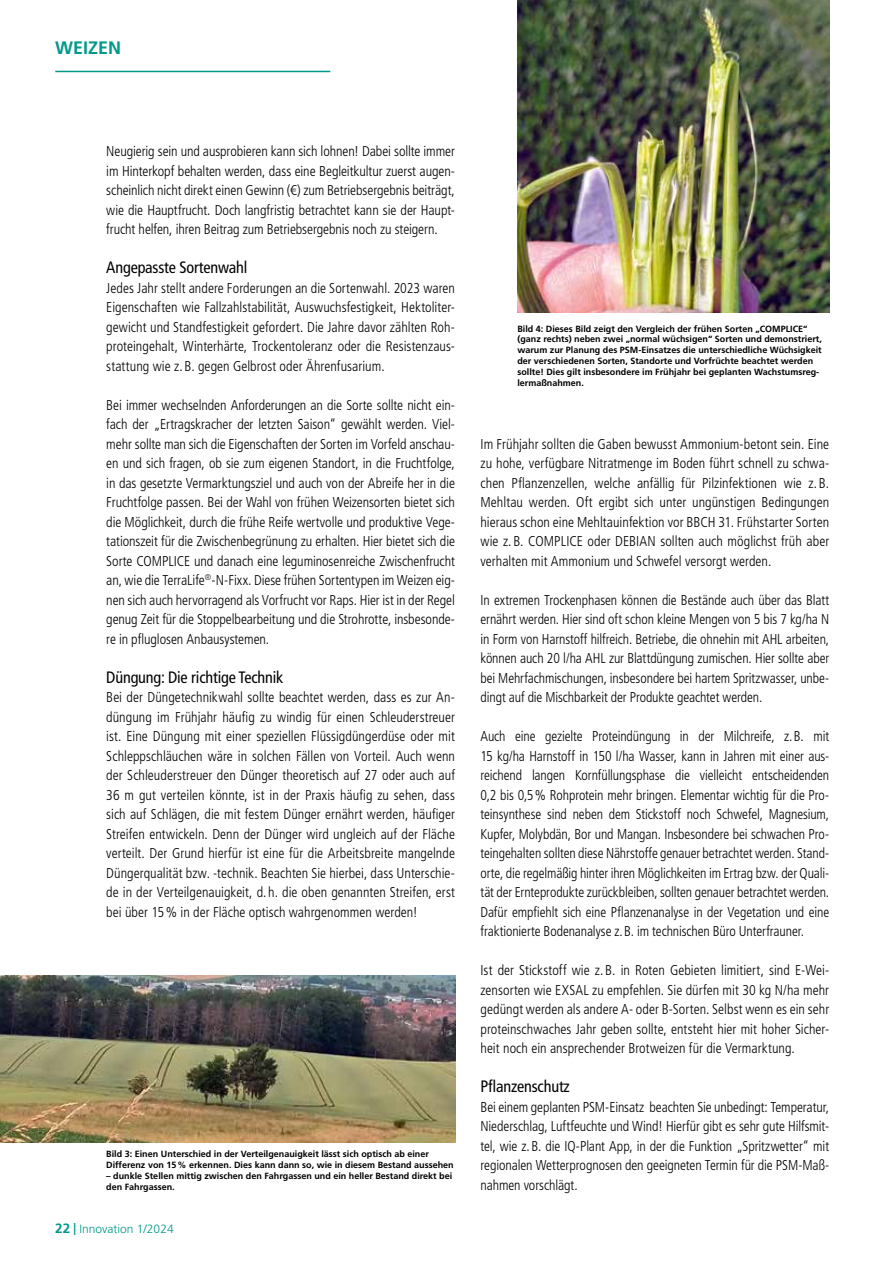
<style>
.page{position:relative;width:893px;height:1263px;background:#fff}
.page>*{position:absolute;margin:0;border:0;box-sizing:border-box;transform-origin:0 0}
.t1{font:700 18px "Frutiger LT Std";color:#00998a}
.t2{font:condensed 16.5px "Frutiger LT Std";letter-spacing:-.01em;color:#000}
.t3{font:300 condensed 14.25px/19.5px "Frutiger LT Std";color:#000;text-align:justify}
.t4{font:300 condensed 14.25px/19.5px "Frutiger LT Std";color:#000;text-align:justify;scale:.96 1}
.t5{font:300 12px "Frutiger LT Std";color:#00998a}
.t6{font:700 9px/10.8px "Frutiger LT Std";color:#000}
.s1{font-weight:700;font-size:13.5px}
.s2{font-weight:700}
</style>
<div class="page">
<img style="left:517px;top:0;width:312px;height:312px">
<img style="left:0;top:975px;width:455px;height:167px">
<hr style="left:55px;top:71px;width:275px;height:1px;background:#00998a">
<p class="t1" style="left:55px;top:37px;width:68px">WEIZEN</p>
<p class="t3" style="left:106px;top:142px;width:350px">Neugierig sein und ausprobieren kann sich lohnen! Dabei sollte immer im Hinterkopf behalten werden, dass eine Begleitkultur zuerst augen&shy;scheinlich nicht direkt einen Gewinn (€) zum Betriebsergebnis beiträgt, wie die Hauptfrucht. Doch langfristig betrachtet kann sie der Haupt&shy;frucht helfen, ihren Beitrag zum Betriebsergebnis noch zu steigern.</p>
<p class="t2" style="left:106px;top:258px;width:143px">Angepasste Sortenwahl</p>
<p class="t3" style="left:106px;top:278px;width:350px">Jedes Jahr stellt andere Forderungen an die Sortenwahl. 2023 waren Eigenschaften wie Fallzahlstabilität, Auswuchsfestigkeit, Hektoliter&shy;gewicht und Standfestigkeit gefordert. Die Jahre davor zählten Roh&shy;proteingehalt, Winterhärte, Trockentoleranz oder die Resistenzaus&shy;stattung wie z.B. gegen Gelbrost oder Ährenfusarium.</p>
<p class="t3" style="left:106px;top:395px;width:350px">Bei immer wechselnden Anforderungen an die Sorte sollte nicht ein&shy;fach der „Ertragskracher der letzten Saison“ gewählt werden. Viel&shy;mehr sollte man sich die Eigenschaften der Sorten im Vorfeld anschau&shy;en und sich fragen, ob sie zum eigenen Standort, in die Fruchtfolge, in das gesetzte Vermarktungsziel und auch von der Abreife her in die Fruchtfolge passen. Bei der Wahl von frühen Weizensorten bietet sich die Möglichkeit, durch die frühe Reife wertvolle und produktive Vege&shy;tationszeit für die Zwischenbegrünung zu erhalten. Hier bietet sich die Sorte COMPLICE und danach eine leguminosenreiche Zwischenfrucht an, wie die TerraLife<sup>®</sup>-N-Fixx. Diese frühen Sortentypen im Weizen eig&shy;nen sich auch hervorragend als Vorfrucht vor Raps. Hier ist in der Regel genug Zeit für die Stoppelbearbeitung und die Strohrotte, insbesonde&shy;re in pfluglosen Anbausystemen.</p>
<p class="t2" style="left:106px;top:667px;width:179px">Düngung: Die richtige Technik</p>
<p class="t3" style="left:106px;top:688px;width:350px">Bei der Düngetechnikwahl sollte beachtet werden, dass es zur An&shy;düngung im Frühjahr häufig zu windig für einen Schleuderstreuer ist. Eine Düngung mit einer speziellen Flüssigdüngerdüse oder mit Schleppschläuchen wäre in solchen Fällen von Vorteil. Auch wenn der Schleuderstreuer den Dünger theoretisch auf 27 oder auch auf 36 m gut verteilen könnte, ist in der Praxis häufig zu sehen, dass sich auf Schlägen, die mit festem Dünger ernährt werden, häufiger Streifen entwickeln. Denn der Dünger wird ungleich auf der Fläche verteilt. Der Grund hierfür ist eine für die Arbeitsbreite mangelnde Düngerqualität bzw. -technik. Beachten Sie hierbei, dass Unterschie&shy;de in der Verteilgenauigkeit, d. h. die oben genannten Streifen, erst bei über 15% in der Fläche optisch wahrgenommen werden!</p>
<p class="t6" style="left:106px;top:1149px;width:349px">Bild 3: Einen Unterschied in der Verteilgenauigkeit lässt sich optisch ab einer<br>Differenz von 15% erkennen. Dies kann dann so, wie in diesem Bestand aussehen</p>
<p class="t6" style="left:106px;top:1170px;width:347px">– dunkle Stellen mittig zwischen den Fahrgassen und ein heller Bestand direkt bei den Fahrgassen.</p>
<p class="t5" style="left:55px;top:1222px;width:120px"><span class="s1">22</span> <span class="s2">|</span> Innovation 1/2024</p>
<p class="t6" style="left:517px;top:323px;width:306px">Bild 4: Dieses Bild zeigt den Vergleich der frühen Sorten „COMPLICE“ (ganz rechts) neben zwei „normal wüchsigen“ Sorten und demonstriert, warum zur Planung des PSM-Einsatzes die unterschiedliche Wüchsigkeit der verschiedenen Sorten, Standorte und Vorfrüchte beachtet werden sollte! Dies gilt insbesondere im Frühjahr bei geplanten Wachstumsreg&shy;lermaßnahmen.</p>
<p class="t3" style="left:480px;top:434px;width:350px">Im Frühjahr sollten die Gaben bewusst Ammonium-betont sein. Eine zu hohe, verfügbare Nitratmenge im Boden führt schnell zu schwa&shy;chen Pflanzenzellen, welche anfällig für Pilzinfektionen wie z. B.<br>Mehltau werden. Oft ergibt sich unter ungünstigen Bedingungen hieraus schon eine Mehltauinfektion vor BBCH 31. Frühstarter Sorten wie z.B. COMPLICE oder DEBIAN sollten auch möglichst früh aber verhalten mit Ammonium und Schwefel versorgt werden.</p>
<p class="t4" style="left:480px;top:590px;width:365px">In extremen Trockenphasen können die Bestände auch über das Blatt ernährt werden. Hier sind oft schon kleine Mengen von 5 bis 7 kg/ha N in Form von Harnstoff hilfreich. Betriebe, die ohnehin mit AHL arbeiten, können auch 20 l/ha AHL zur Blattdüngung zumischen. Hier sollte aber bei Mehrfachmischungen, insbesondere bei hartem Spritzwasser, unbe&shy;dingt auf die Mischbarkeit der Produkte geachtet werden.</p>
<p class="t4" style="left:480px;top:727px;width:365px">Auch eine gezielte Proteindüngung in der Milchreife, z.B. mit 15 kg/ha Harnstoff in 150 l/ha Wasser, kann in Jahren mit einer aus&shy;reichend langen Kornfüllungsphase die vielleicht entscheidenden 0,2 bis 0,5% Rohprotein mehr bringen. Elementar wichtig für die Pro&shy;teinsynthese sind neben dem Stickstoff noch Schwefel, Magnesium, Kupfer, Molybdän, Bor und Mangan. Insbesondere bei schwachen Pro&shy;teingehalten sollten diese Nährstoffe genauer betrachtet werden. Stand&shy;orte, die regelmäßig hinter ihren Möglichkeiten im Ertrag bzw. der Quali&shy;tät der Ernteprodukte zurückbleiben, sollten genauer betrachtet werden.<br>Dafür empfiehlt sich eine Pflanzenanalyse in der Vegetation und eine fraktionierte Bodenanalyse z.B. im technischen Büro Unterfrauner.</p>
<p class="t3" style="left:480px;top:961px;width:350px">Ist der Stickstoff wie z.B. in Roten Gebieten limitiert, sind E-Wei&shy;zensorten wie EXSAL zu empfehlen. Sie dürfen mit 30 kg N/ha mehr gedüngt werden als andere A- oder B-Sorten. Selbst wenn es ein sehr proteinschwaches Jahr geben sollte, entsteht hier mit hoher Sicher&shy;heit noch ein ansprechender Brotweizen für die Vermarktung.</p>
<p class="t2" style="left:480px;top:1077px;width:91px">Pflanzenschutz</p>
<p class="t3" style="left:480px;top:1097px;width:350px">Bei einem geplanten PSM-Einsatz beachten Sie unbedingt: Temperatur, Niederschlag, Luftfeuchte und Wind! Hierfür gibt es sehr gute Hilfsmit&shy;tel, wie z.B. die IQ-Plant App, in der die Funktion „Spritzwetter“ mit regionalen Wetterprognosen den geeigneten Termin für die PSM-Maß&shy;nahmen vorschlägt.</p>
</div>
